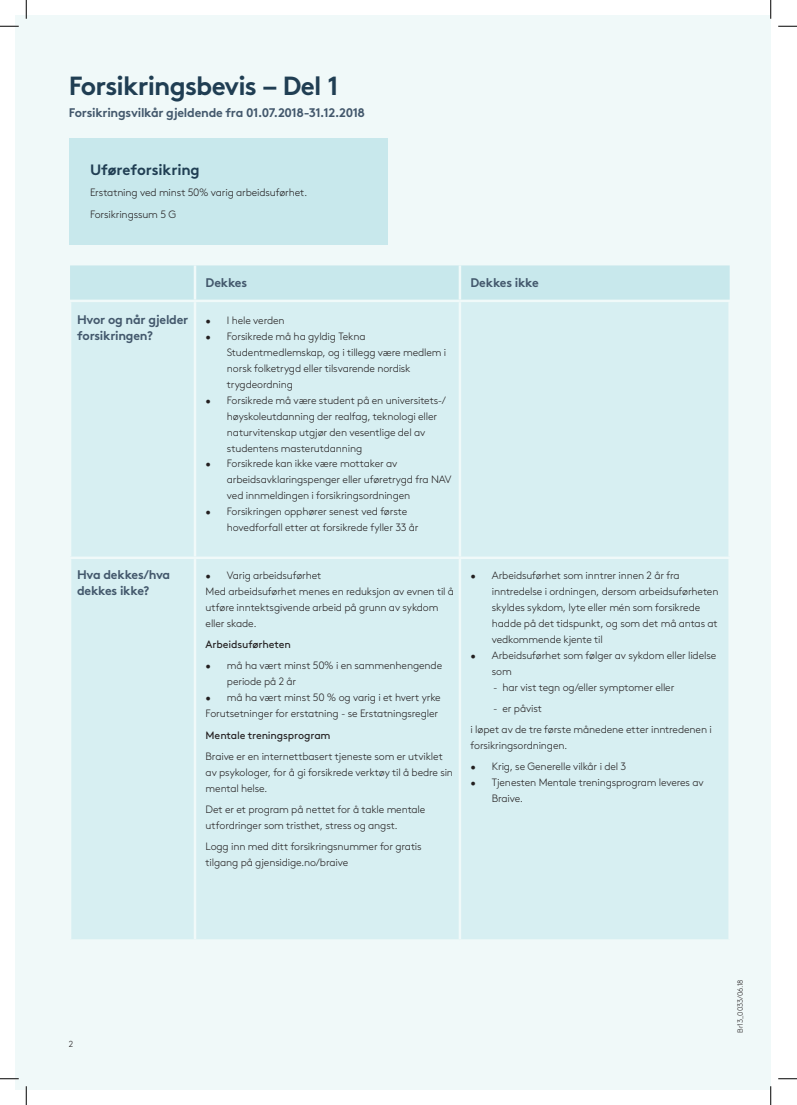
<style>
.page{position:relative;width:797px;height:1105px;background:#fff}
.page>*{position:absolute;margin:0;border:0;box-sizing:border-box;transform-origin:0 0}
.Heading_02{font:700 26.25px "Gjen Brown OT";letter-spacing:-.03em;color:#203e53}
.Subheading_01{font:15px "Gjen Brown OT Bold Alt";letter-spacing:-.01em;color:#203e53}
.Subheading_02{font:12.5px "Gjen Brown OT Bold Alt";letter-spacing:-.025em;color:#43586c}
.Subheading_02_tabell{font:12.5px/16px "Gjen Brown OT Bold Alt";letter-spacing:-.02em;color:#43586c}
.Brødtekst{font:300 10.62px/16px "Gjen Brown OT";letter-spacing:-.01em;color:#231f20}
.Brødtekst-2{font:10.62px "Gjen Brown OT";letter-spacing:-.015em;color:#231f20}
.t1{font:300 8.75px "Gjen Brown OT";color:#231f20}
.Brødtekst-3{font:300 7.5px "Gjen Brown OT";letter-spacing:-.025em;color:#231f20}
</style>
<div class="page">
<div style="left:16px;top:16px;width:754px;height:1073px;background:#f0f9f9"></div>
<div style="left:69px;top:138px;width:318px;height:106px;background:#c8e8ec"></div>
<div style="left:70px;top:265px;width:659px;height:35px;background:#c8e8ec"></div>
<div style="left:71px;top:302px;width:657px;height:637px;background:#d7eff2"></div>
<hr style="left:194px;top:302px;width:2px;height:254px;background:#f0f9f9">
<hr style="left:458px;top:302px;width:3px;height:254px;background:#f0f9f9">
<hr style="left:69px;top:556px;width:126px;height:3px;background:#f0f9f9">
<hr style="left:195px;top:556px;width:265px;height:3px;background:#f0f9f9">
<hr style="left:194px;top:559px;width:2px;height:380px;background:#f0f9f9">
<hr style="left:460px;top:556px;width:271px;height:3px;background:#f0f9f9">
<hr style="left:458px;top:559px;width:3px;height:380px;background:#f0f9f9">
<hr style="left:194px;top:265px;width:2px;height:35px;background:#f0f9f9">
<hr style="left:458px;top:265px;width:3px;height:35px;background:#f0f9f9">
<svg style="left:0;top:25px;width:19px;height:2px"></svg>
<svg style="left:778px;top:25px;width:19px;height:2px"></svg>
<svg style="left:0;top:1078px;width:19px;height:1px"></svg>
<svg style="left:778px;top:1078px;width:19px;height:1px"></svg>
<svg style="left:25px;top:0;width:2px;height:19px"></svg>
<svg style="left:25px;top:1086px;width:2px;height:19px"></svg>
<svg style="left:770px;top:0;width:1px;height:19px"></svg>
<svg style="left:770px;top:1086px;width:1px;height:19px"></svg>
<p class="Heading_02" style="left:69px;top:65px;width:271px">Forsikringsbevis – Del 1</p>
<p class="Subheading_02" style="left:69px;top:102px;width:298px">Forsikringsvilkår gjeldende fra 01.07.2018-31.12.2018</p>
<p class="Subheading_01" style="left:90px;top:158px;width:111px">Uføreforsikring</p>
<p class="Brødtekst" style="left:90px;top:184px;width:219px">Erstatning ved minst 50% varig arbeidsuførhet.</p>
<p class="Brødtekst" style="left:90px;top:205px;width:88px">Forsikringssum 5 G</p>
<p class="Subheading_02" style="left:206px;top:272px;width:43px">Dekkes</p>
<p class="Subheading_02" style="left:470px;top:272px;width:70px">Dekkes ikke</p>
<p class="Subheading_02_tabell" style="left:77px;top:310px;width:113px">Hvor og når gjelder forsikringen?</p>
<p class="Brødtekst" style="left:206px;top:311px;width:80px">• I hele verden</p>
<p class="Brødtekst" style="left:227px;top:327px;width:221px;text-indent:-21px">• Forsikrede må ha gyldig Tekna Studentmedlemskap, og i tillegg være medlem i norsk folketrygd eller tilsvarende nordisk trygdeordning</p>
<p class="Brødtekst" style="left:227px;top:391px;width:221px;text-indent:-21px">• Forsikrede må være student på en universitets-/ høyskoleutdanning der realfag, teknologi eller naturvitenskap utgjør den vesentlige del av studentens masterutdanning</p>
<p class="Brødtekst" style="left:227px;top:455px;width:226px;text-indent:-21px">• Forsikrede kan ikke være mottaker av arbeidsavklaringspenger eller uføretrygd fra NAV ved innmeldingen i forsikringsordningen</p>
<p class="Brødtekst" style="left:227px;top:503px;width:193px;text-indent:-21px">• Forsikringen opphører senest ved første hovedforfall etter at forsikrede fyller 33 år</p>
<p class="Subheading_02_tabell" style="left:77px;top:565px;width:95px">Hva dekkes/hva dekkes ikke?</p>
<p class="Brødtekst" style="left:206px;top:567px;width:117px">• Varig arbeidsuførhet</p>
<p class="Brødtekst" style="left:206px;top:583px;width:250px">Med arbeidsuførhet menes en reduksjon av evnen til å utføre inntektsgivende arbeid på grunn av sykdom eller skade.</p>
<p class="Brødtekst-2" style="left:206px;top:636px;width:87px">Arbeidsuførheten</p>
<p class="Brødtekst" style="left:227px;top:657px;width:217px;text-indent:-21px">• må ha vært minst 50% i en sammenhengende periode på 2 år</p>
<p class="Brødtekst" style="left:206px;top:689px;width:236px">• må ha vært minst 50 % og varig i et hvert yrke</p>
<p class="Brødtekst" style="left:206px;top:705px;width:234px">Forutsetninger for erstatning - se Erstatningsregler</p>
<p class="Brødtekst-2" style="left:206px;top:727px;width:126px">Mentale treningsprogram</p>
<p class="Brødtekst" style="left:206px;top:747px;width:249px">Braive er en internettbasert tjeneste som er utviklet av psykologer, for å gi forsikrede verktøy til å bedre sin mental helse.</p>
<p class="Brødtekst" style="left:206px;top:800px;width:221px">Det er et program på nettet for å takle mentale utfordringer som tristhet, stress og angst.</p>
<p class="Brødtekst" style="left:206px;top:838px;width:217px">Logg inn med ditt forsikringsnummer for gratis tilgang på gjensidige.no/braive</p>
<p class="Brødtekst" style="left:492px;top:567px;width:228px;text-indent:-21px">• Arbeidsuførhet som inntrer innen 2 år fra inntredelse i ordningen, dersom arbeidsuførheten skyldes sykdom, lyte eller mén som forsikrede hadde på det tidspunkt, og som det må antas at vedkommende kjente til</p>
<p class="Brødtekst" style="left:492px;top:646px;width:226px;text-indent:-21px">• Arbeidsuførhet som følger av sykdom eller lidelse som</p>
<p class="Brødtekst" style="left:493px;top:678px;width:183px">- har vist tegn og/eller symptomer eller</p>
<p class="Brødtekst" style="left:493px;top:699px;width:51px">- er påvist</p>
<p class="Brødtekst" style="left:470px;top:721px;width:243px">i løpet av de tre første månedene etter inntredenen i forsikringsordningen.</p>
<p class="Brødtekst" style="left:470px;top:758px;width:157px">• Krig, se Generelle vilkår i del 3</p>
<p class="Brødtekst" style="left:492px;top:774px;width:213px;text-indent:-21px">• Tjenesten Mentale treningsprogram leveres av<br>Braive.</p>
<p class="t1" style="left:69px;top:1037px;width:6px">2</p>
<p class="Brødtekst-3" style="left:734px;top:1032px;width:55px;rotate:-90deg">Br13_0033/06.18</p>
</div>
